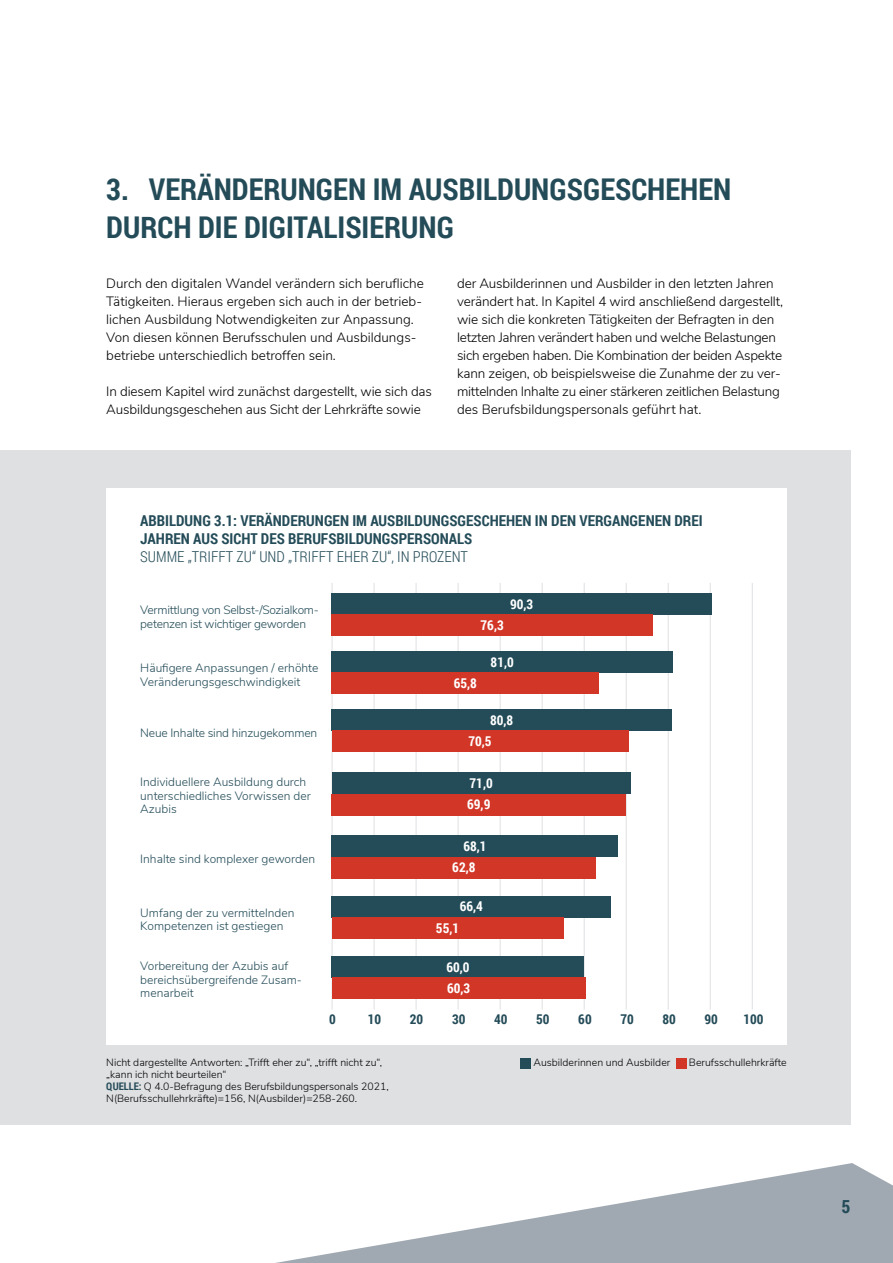
<style>
.page{position:relative;width:893px;height:1263px;background:#fff}
.page>*{position:absolute;margin:0;border:0;box-sizing:border-box;transform-origin:0 0}
.t1{font:700 30px/37.5px "Roboto Condensed";color:#234b58}
.t2{font:700 18px "Roboto Condensed";color:#234b58}
.t3{font:700 15px/18px "Roboto Condensed";color:#234b58}
.t4{font:300 15px "Roboto Condensed";color:#234b58}
.t5{font:300 13.5px/18px "Nunito Sans";letter-spacing:-.01em;color:#000}
.t6{font:700 13.5px "Roboto Condensed";color:#fff}
.t7{font:700 13.5px "Roboto Condensed";color:#234b58}
.t8{font:300 12px/13.5px "Nunito Sans";color:#234b58}
.t9{font:300 12px/13.5px "Nunito Sans";letter-spacing:-.02em;color:#234b58}
.t10{font:300 10.5px/12px "Nunito Sans";color:#000}
.s1{font-family:"Roboto Condensed";font-weight:700;color:#234b58}
</style>
<div class="page">
<svg style="left:276px;top:1163px;width:617px;height:100px;fill:#a0a9b1"></svg>
<div style="left:0;top:450px;width:850px;height:675px;background:#dfe0e2"></div>
<div style="left:106px;top:489px;width:681px;height:556px;background:#fff"></div>
<hr style="left:332px;top:583px;width:1px;height:426px;background:#dfe0e2">
<hr style="left:374px;top:583px;width:1px;height:426px;background:#dfe0e2">
<hr style="left:416px;top:583px;width:1px;height:426px;background:#dfe0e2">
<hr style="left:458px;top:583px;width:1px;height:426px;background:#dfe0e2">
<hr style="left:500px;top:583px;width:1px;height:426px;background:#dfe0e2">
<hr style="left:542px;top:583px;width:1px;height:426px;background:#dfe0e2">
<hr style="left:584px;top:583px;width:1px;height:426px;background:#dfe0e2">
<hr style="left:626px;top:583px;width:1px;height:426px;background:#dfe0e2">
<hr style="left:668px;top:583px;width:1px;height:426px;background:#dfe0e2">
<hr style="left:710px;top:583px;width:1px;height:426px;background:#dfe0e2">
<hr style="left:752px;top:583px;width:1px;height:426px;background:#dfe0e2">
<div style="left:332px;top:593px;width:380px;height:22px;background:#234b58"></div>
<div style="left:332px;top:651px;width:341px;height:22px;background:#234b58"></div>
<div style="left:332px;top:709px;width:340px;height:22px;background:#234b58"></div>
<div style="left:332px;top:773px;width:299px;height:21px;background:#234b58"></div>
<div style="left:332px;top:836px;width:286px;height:21px;background:#234b58"></div>
<div style="left:332px;top:896px;width:279px;height:21px;background:#234b58"></div>
<div style="left:332px;top:956px;width:252px;height:22px;background:#234b58"></div>
<div style="left:332px;top:615px;width:321px;height:21px;background:#d13627"></div>
<div style="left:332px;top:673px;width:267px;height:21px;background:#d13627"></div>
<div style="left:332px;top:731px;width:296px;height:21px;background:#d13627"></div>
<div style="left:332px;top:794px;width:294px;height:21px;background:#d13627"></div>
<div style="left:332px;top:857px;width:264px;height:21px;background:#d13627"></div>
<div style="left:332px;top:917px;width:231px;height:21px;background:#d13627"></div>
<div style="left:332px;top:978px;width:253px;height:21px;background:#d13627"></div>
<div style="left:520px;top:1058px;width:11px;height:10px;background:#234b58"></div>
<div style="left:676px;top:1058px;width:10px;height:10px;background:#d13627"></div>
<h1 class="t1" style="left:106px;top:170px;width:626px">3. VERÄNDERUNGEN IM AUSBILDUNGSGESCHEHEN<br>DURCH DIE DIGITALISIERUNG</h1>
<p class="t5" style="left:106px;top:273px;width:319px">Durch den digitalen Wandel verändern sich berufliche Tätigkeiten. Hieraus ergeben sich auch in der betrieb&shy;lichen Ausbildung Notwendigkeiten zur Anpassung.<br>Von diesen können Berufsschulen und Ausbildungs&shy;betriebe unterschiedlich betroffen sein.</p>
<p class="t5" style="left:106px;top:381px;width:327px">In diesem Kapitel wird zunächst dargestellt, wie sich das<br>Ausbildungsgeschehen aus Sicht der Lehrkräfte sowie</p>
<p class="t5" style="left:457px;top:273px;width:328px">der Ausbilderinnen und Ausbilder in den letzten Jahren verändert hat. In Kapitel 4 wird anschließend dargestellt, wie sich die konkreten Tätigkeiten der Befragten in den letzten Jahren verändert haben und welche Belastungen sich ergeben haben. Die Kombination der beiden Aspekte kann zeigen, ob beispielsweise die Zunahme der zu ver&shy;mittelnden Inhalte zu einer stärkeren zeitlichen Belastung des Berufsbildungspersonals geführt hat.</p>
<p class="t3" style="left:140px;top:511px;width:564px">ABBILDUNG 3.1: VERÄNDERUNGEN IM AUSBILDUNGSGESCHEHEN IN DEN VERGANGENEN DREI<br>JAHREN AUS SICHT DES BERUFSBILDUNGSPERSONALS</p>
<p class="t4" style="left:140px;top:546px;width:329px">SUMME „TRIFFT ZU“ UND „TRIFFT EHER ZU“, IN PROZENT</p>
<p class="t6" style="left:510px;top:594px;width:25px">90,3</p>
<p class="t9" style="left:140px;top:602px;width:180px">Vermittlung von Selbst-/Sozialkom&shy;petenzen ist wichtiger geworden</p>
<p class="t8" style="left:140px;top:660px;width:180px">Häufigere Anpassungen / erhöhte<br>Veränderungsgeschwindigkeit</p>
<p class="t6" style="left:481px;top:616px;width:25px">76,3</p>
<p class="t6" style="left:491px;top:652px;width:25px">81,0</p>
<p class="t6" style="left:454px;top:674px;width:25px">65,8</p>
<p class="t8" style="left:140px;top:725px;width:178px">Neue Inhalte sind hinzugekommen</p>
<p class="t8" style="left:140px;top:775px;width:172px">Individuellere Ausbildung durch unterschiedliches Vorwissen der<br>Azubis</p>
<p class="t8" style="left:140px;top:851px;width:176px">Inhalte sind komplexer geworden</p>
<p class="t8" style="left:140px;top:905px;width:156px">Umfang der zu vermittelnden<br>Kompetenzen ist gestiegen</p>
<p class="t8" style="left:140px;top:958px;width:163px">Vorbereitung der Azubis auf bereichsübergreifende Zusam&shy;menarbeit</p>
<p class="t6" style="left:490px;top:710px;width:25px">80,8</p>
<p class="t6" style="left:468px;top:732px;width:25px">70,5</p>
<p class="t6" style="left:470px;top:773px;width:25px">71,0</p>
<p class="t6" style="left:467px;top:795px;width:25px">69,9</p>
<p class="t6" style="left:463px;top:836px;width:25px">68,1</p>
<p class="t6" style="left:452px;top:858px;width:25px">62,8</p>
<p class="t6" style="left:460px;top:897px;width:25px">66,4</p>
<p class="t6" style="left:436px;top:918px;width:25px">55,1</p>
<p class="t6" style="left:446px;top:957px;width:25px">60,0</p>
<p class="t6" style="left:447px;top:978px;width:25px">60,3</p>
<p class="t7" style="left:329px;top:1009px;width:8px">0</p>
<p class="t7" style="left:368px;top:1009px;width:15px">10</p>
<p class="t7" style="left:410px;top:1009px;width:15px">20</p>
<p class="t7" style="left:452px;top:1009px;width:15px">30</p>
<p class="t7" style="left:494px;top:1009px;width:15px">40</p>
<p class="t7" style="left:536px;top:1009px;width:15px">50</p>
<p class="t7" style="left:578px;top:1009px;width:15px">60</p>
<p class="t7" style="left:620px;top:1009px;width:15px">70</p>
<p class="t7" style="left:662px;top:1009px;width:15px">80</p>
<p class="t7" style="left:705px;top:1009px;width:15px">90</p>
<p class="t7" style="left:743px;top:1009px;width:22px">100</p>
<p class="t10" style="left:106px;top:1056px;width:284px">Nicht dargestellte Antworten: „Trifft eher zu“, „trifft nicht zu“, „kann ich nicht beurteilen“<br><span class="s1">QUELLE:</span> Q 4.0-Befragung des Berufsbildungspersonals 2021, N(Berufsschullehrkräfte)=156, N(Ausbilder)=258-260.</p>
<p class="t10" style="left:534px;top:1056px;width:138px">Ausbilderinnen und Ausbilder</p>
<p class="t10" style="left:689px;top:1056px;width:99px">Berufsschullehrkräfte</p>
<h2 class="t2" style="left:841px;top:1193px;width:10px">5</h2>
</div>
